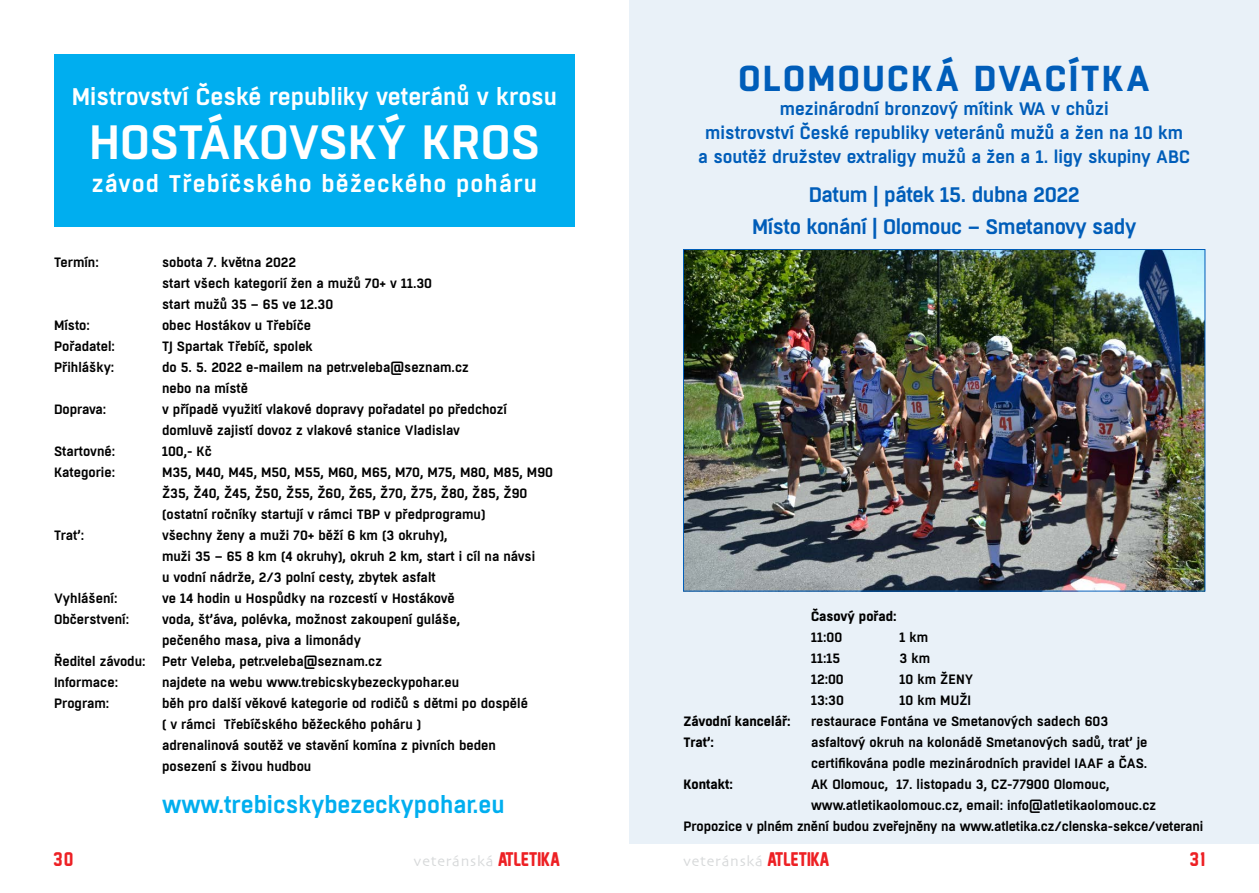
<style>
.page{position:relative;width:1259px;height:893px;background:#fff}
.page>*{position:absolute;margin:0;border:0;box-sizing:border-box;transform-origin:0 0}
.t1{font:600 48px "Boxed";color:#fff}
.t2{font:700 36px "Boxed";letter-spacing:.06em;color:#005db9}
.t3{font:600 24px "Boxed";color:#fff}
.t4{font:600 24px "Boxed";letter-spacing:.05em;color:#fff}
.t5{font:600 24px "Boxed";color:#00aeef}
.t6{font:600 21px/31.5px "Boxed";letter-spacing:-.02em;color:#005db9;text-align:center}
.t7{font:600 18px/24px "Boxed";color:#005db9;text-align:center}
.t8{font:18px "New Athletic M54";color:#ed2024}
.t9{font:15px "Skia";letter-spacing:.05em;color:#d7d9da}
.t10{font:600 13.5px/21px "Boxed";color:#000}
.t11{font:700 13.5px "Boxed";color:#000}
.s1{font-family:"New Athletic M54";font-size:18px;color:#ed2024}
</style>
<div class="page">
<div style="left:629px;top:0;width:630px;height:844px;background:#e9f1f8"></div>
<div style="left:54px;top:54px;width:521px;height:172px;background:#00aeef"></div>
<img style="left:685px;top:251px;width:518px;height:338px">
<h3 class="t3" style="left:72px;top:81px;width:487px">Mistrovství České republiky veteránů v krosu</h3>
<h1 class="t1" style="left:89px;top:111px;width:452px">HOSTÁKOVSKÝ KROS</h1>
<h3 class="t4" style="left:92px;top:168px;width:446px">závod Třebíčského běžeckého poháru</h3>
<p class="t10" style="left:54px;top:252px;width:46px">Termín:</p>
<p class="t10" style="left:162px;top:252px;width:271px">sobota 7. května 2022<br>start všech kategorií žen a mužů 70+ v 11.30 start mužů 35 – 65 ve 12.30</p>
<p class="t10" style="left:54px;top:315px;width:37px">Místo:</p>
<p class="t10" style="left:162px;top:315px;width:151px">obec Hostákov u Třebíče</p>
<p class="t10" style="left:54px;top:336px;width:63px">Pořadatel:</p>
<p class="t10" style="left:162px;top:336px;width:152px">TJ Spartak Třebíč, spolek</p>
<p class="t10" style="left:54px;top:357px;width:62px">Přihlášky:</p>
<p class="t10" style="left:162px;top:357px;width:308px">do 5. 5. 2022 e-mailem na petr.veleba@seznam.cz nebo na místě</p>
<p class="t10" style="left:54px;top:399px;width:54px">Doprava:</p>
<p class="t10" style="left:162px;top:399px;width:346px">v případě využití vlakové dopravy pořadatel po předchozí domluvě zajistí dovoz z vlakové stanice Vladislav</p>
<p class="t10" style="left:54px;top:441px;width:63px">Startovné:</p>
<p class="t10" style="left:162px;top:441px;width:51px">100,- Kč</p>
<p class="t10" style="left:54px;top:462px;width:63px">Kategorie:</p>
<p class="t10" style="left:162px;top:462px;width:392px">M35, M40, M45, M50, M55, M60, M65, M70, M75, M80, M85, M90<br>Ž35, Ž40, Ž45, Ž50, Ž55, Ž60, Ž65, Ž70, Ž75, Ž80, Ž85, Ž90 (ostatní ročníky startují v rámci TBP v předprogramu)</p>
<p class="t10" style="left:54px;top:525px;width:32px">Trať:</p>
<p class="t10" style="left:162px;top:525px;width:375px">všechny ženy a muži 70+ běží 6 km (3 okruhy),<br>muži 35 – 65 8 km (4 okruhy), okruh 2 km, start i cíl na návsi u vodní nádrže, 2/3 polní cesty, zbytek asfalt</p>
<p class="t10" style="left:54px;top:588px;width:65px">Vyhlášení:</p>
<p class="t10" style="left:162px;top:588px;width:294px">ve 14 hodin u Hospůdky na rozcestí v Hostákově</p>
<p class="t10" style="left:54px;top:609px;width:77px">Občerstvení:</p>
<p class="t10" style="left:162px;top:609px;width:299px">voda, šťáva, polévka, možnost zakoupení guláše,</p>
<p class="t10" style="left:162px;top:630px;width:200px">pečeného masa, piva a limonády</p>
<p class="t10" style="left:54px;top:651px;width:329px">Ředitel závodu: Petr Veleba, petr.veleba@seznam.cz</p>
<p class="t10" style="left:54px;top:672px;width:66px">Informace:</p>
<p class="t10" style="left:162px;top:672px;width:299px">najdete na webu www.trebicskybezeckypohar.eu</p>
<p class="t10" style="left:54px;top:693px;width:57px">Program:</p>
<p class="t10" style="left:162px;top:693px;width:367px">běh pro další věkové kategorie od rodičů s dětmi po dospělé ( v rámci Třebíčského běžeckého poháru )<br>adrenalinová soutěž ve stavění komína z pivních beden posezení s živou hudbou</p>
<h3 class="t5" style="left:162px;top:789px;width:344px">www.trebicskybezeckypohar.eu</h3>
<h2 class="t2" style="left:738px;top:54px;width:413px">OLOMOUCKÁ DVACÍTKA</h2>
<h3 class="t7" style="left:698px;top:97px;width:493px">mezinárodní bronzový mítink WA v chůzi<br>mistrovství České republiky veteránů mužů a žen na 10 km a soutěž družstev extraligy mužů a žen a 1. ligy skupiny ABC</h3>
<h3 class="t6" style="left:752px;top:180px;width:386px">Datum | pátek 15. dubna 2022<br>Místo konání | Olomouc – Smetanovy sady</h3>
<p class="t11" style="left:811px;top:607px;width:87px">Časový pořad:</p>
<p class="t10" style="left:811px;top:627px;width:33px">11:00</p>
<p class="t10" style="left:899px;top:627px;width:30px">1 km</p>
<p class="t10" style="left:811px;top:648px;width:31px">11:15</p>
<p class="t10" style="left:899px;top:648px;width:32px">3 km</p>
<p class="t10" style="left:811px;top:669px;width:34px">12:00</p>
<p class="t10" style="left:899px;top:669px;width:75px">10 km ŽENY</p>
<p class="t10" style="left:811px;top:690px;width:34px">13:30</p>
<p class="t10" style="left:899px;top:690px;width:73px">10 km MUŽI</p>
<p class="t11" style="left:683px;top:712px;width:109px">Závodní kancelář:</p>
<p class="t10" style="left:811px;top:711px;width:299px">restaurace Fontána ve Smetanových sadech 603</p>
<p class="t11" style="left:683px;top:733px;width:32px">Trať:</p>
<p class="t10" style="left:811px;top:732px;width:338px">asfaltový okruh na kolonádě Smetanových sadů, trať je certifikována podle mezinárodních pravidel IAAF a ČAS.</p>
<p class="t11" style="left:683px;top:775px;width:51px">Kontakt:</p>
<p class="t10" style="left:811px;top:774px;width:300px">AK Olomouc, 17. listopadu 3, CZ-77900 Olomouc,</p>
<p class="t10" style="left:811px;top:795px;width:347px">www.atletikaolomouc.cz, email: info@atletikaolomouc.cz</p>
<p class="t10" style="left:683px;top:816px;width:521px">Propozice v plném znění budou zveřejněny na www.atletika.cz/clenska-sekce/veterani</p>
<h3 class="t8" style="left:54px;top:849px;width:21px">30</h3>
<p class="t9" style="left:413px;top:852px;width:148px">veteránská <span class="s1">ATLETIKA</span></p>
<p class="t9" style="left:683px;top:852px;width:148px">veteránská <span class="s1">ATLETIKA</span></p>
<h3 class="t8" style="left:1189px;top:849px;width:17px">31</h3>
</div>
